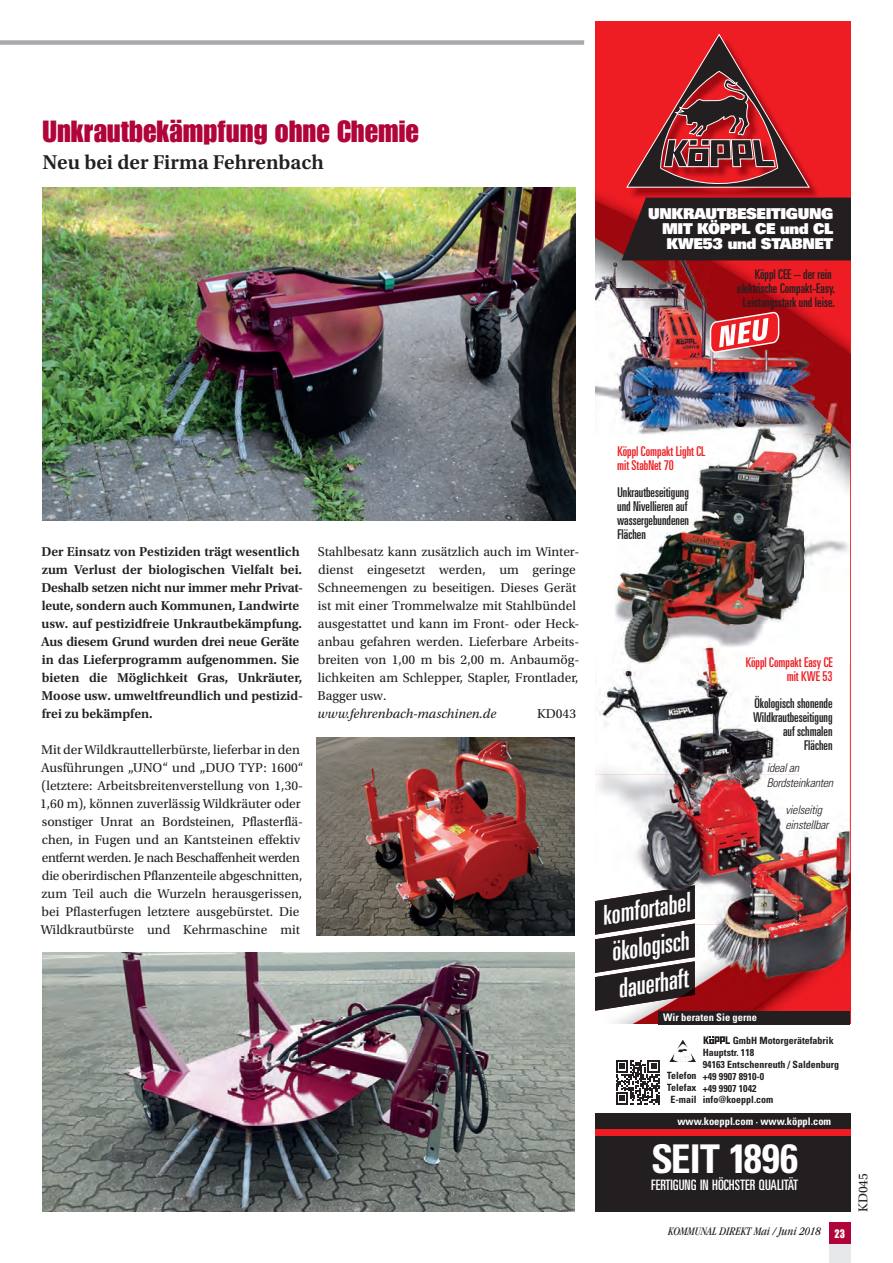
<style>
.page{position:relative;width:893px;height:1263px;background:#fff}
.page>*{position:absolute;margin:0;border:0;box-sizing:border-box;transform-origin:0 0}
.t1{font:700 condensed 39.6px "Univers LT Std";color:#fff}
.t2{font:30px "Impact URW";color:#b10439}
.t3{font:italic ultra-condensed 27px "Univers LT Std";color:#fff}
.t4{font:600 21px "Utopia Std";color:#231f20}
.t5{font:15px/15px "Univers LT Std X Black";letter-spacing:-.025em;color:#fff;text-align:justify}
.t6{font:ultra-condensed 14.4px "Univers LT Std";color:#fff}
.t7{font:13.5px/18px "Utopia Std";color:#231f20}
.t8{font:600 13.5px/18px "Utopia Std";color:#231f20}
.t9{font:ultra-condensed 13.5px/13.8px "Univers LT Std";color:#231f20;text-align:right}
.t10{font:ultra-condensed 13.5px/13.8px "Univers LT Std";color:#ee1d23}
.t11{font:italic 300 condensed 12px/15px "Univers LT Std";letter-spacing:-.025em;color:#231f20}
.t12{font:italic condensed 12px "Garamond";color:#231f20}
.t13{font:700 condensed 10.5px "Univers LT Std";color:#fff}
.t14{font:700 condensed 10.05px/12px "Univers LT Std";color:#231f20}
.s1{font-style:italic}
.s2{font-size:40.8px}
.s3{font-family:"Impact URW";font-style:normal;font-stretch:normal;color:#fff}
</style>
<div class="page">
<div style="left:829px;top:1222px;width:21px;height:22px;background:#b10439"></div>
<div style="left:829px;top:1244px;width:21px;height:19px;background:#e6e7e9"></div>
<div style="left:0;top:40px;width:584px;height:5px;background:#a8a9ad"></div>
<img style="left:43px;top:187px;width:533px;height:333px">
<img style="left:317px;top:738px;width:257px;height:197px">
<img style="left:43px;top:952px;width:531px;height:260px">
<img style="left:595px;top:95px;width:27px;height:11px">
<svg style="left:595px;top:106px;width:255px;height:1030px;background:#cf161c"></svg>
<img style="left:595px;top:434px;width:208px;height:191px">
<img style="left:850px;top:664px;width:1px;height:208px">
<svg style="left:595px;top:237px;width:5px;height:4px"></svg>
<img style="left:761px;top:260px;width:54px;height:34px">
<img style="left:709px;top:261px;width:53px;height:49px">
<img style="left:762px;top:295px;width:53px;height:107px">
<img style="left:649px;top:260px;width:5px;height:6px">
<img style="left:654px;top:260px;width:54px;height:34px">
<img style="left:708px;top:260px;width:53px;height:33px">
<svg style="left:761px;top:291px;width:6px;height:4px"></svg>
<img style="left:764px;top:294px;width:51px;height:35px">
<img style="left:792px;top:356px;width:20px;height:46px">
<img style="left:595px;top:241px;width:54px;height:193px">
<img style="left:648px;top:271px;width:26px;height:18px">
<img style="left:648px;top:289px;width:54px;height:113px">
<img style="left:702px;top:325px;width:7px;height:12px">
<img style="left:702px;top:337px;width:54px;height:65px">
<img style="left:756px;top:353px;width:36px;height:33px">
<img style="left:756px;top:386px;width:53px;height:16px">
<img style="left:600px;top:241px;width:41px;height:25px">
<img style="left:641px;top:266px;width:25px;height:17px">
<img style="left:666px;top:283px;width:16px;height:11px">
<img style="left:681px;top:294px;width:41px;height:31px">
<img style="left:815px;top:402px;width:35px;height:4px">
<img style="left:815px;top:406px;width:35px;height:2px">
<img style="left:803px;top:408px;width:47px;height:217px">
<img style="left:614px;top:402px;width:201px;height:32px">
<img style="left:748px;top:914px;width:102px;height:97px">
<img style="left:595px;top:625px;width:204px;height:300px">
<img style="left:799px;top:664px;width:51px;height:250px">
<img style="left:595px;top:924px;width:153px;height:100px">
<img style="left:748px;top:924px;width:38px;height:28px">
<svg style="left:595px;top:885px;width:100px;height:76px;background:#464243"></svg>
<img style="left:595px;top:961px;width:100px;height:50px">
<img style="left:614px;top:625px;width:236px;height:39px">
<div style="left:595px;top:1024px;width:255px;height:89px;background:#fff"></div>
<div style="left:595px;top:1136px;width:255px;height:76px;background:#231f20"></div>
<div style="left:658px;top:1011px;width:192px;height:13px;background:#231f20"></div>
<div style="left:595px;top:1114px;width:255px;height:15px;background:#231f20"></div>
<svg style="left:703px;top:1036px;width:27px;height:8px"></svg>
<svg style="left:669px;top:1040px;width:27px;height:22px"></svg>
<svg style="left:622px;top:33px;width:228px;height:227px;background:#962428"></svg>
<svg style="left:709px;top:310px;width:71px;height:48px"></svg>
<svg style="left:616px;top:1060px;width:44px;height:44px"></svg>
<p class="t2" style="left:43px;top:114px;width:378px">Unkrautbekämpfung ohne Chemie</p>
<p class="t4" style="left:43px;top:151px;width:283px">Neu bei der Firma Fehrenbach</p>
<p class="t5" style="left:662px;top:205px;width:173px;text-indent:-14px">UNKRAUTBESEITIGUNG MIT KÖPPL CE und CL KWE53 und STABNET</p>
<p class="t9" style="left:737px;top:268px;width:99px">Köppl CEE – der rein elektrische Compakt-Easy.<br>Leistungsstark und leise.</p>
<p class="t8" style="left:41px;top:543px;width:264px">Der Einsatz von Pestiziden trägt wesentlich zum Verlust der biologischen Vielfalt bei.<br>Deshalb setzen nicht nur immer mehr Privat&shy;leute, sondern auch Kommunen, Landwirte usw. auf pestizidfreie Unkrautbekämpfung.<br>Aus diesem Grund wurden drei neue Geräte in das Lieferprogramm aufgenommen. Sie bieten die Möglichkeit Gras, Unkräuter, Moose usw. umweltfreundlich und pestizid&shy;frei zu bekämpfen.</p>
<p class="t7" style="left:40px;top:741px;width:265px">Mit der Wildkrauttellerbürste, lieferbar in den Ausführungen „UNO“ und „DUO TYP: 1600“ (letztere: Arbeitsbreitenverstellung von 1,30- 1,60 m), können zuverlässig Wildkräuter oder sonstiger Unrat an Bordsteinen, Pflasterflä&shy;chen, in Fugen und an Kantsteinen effektiv entfernt werden. Je nach Beschaffenheit werden die oberirdischen Pflanzenteile abgeschnitten, zum Teil auch die Wurzeln herausgerissen, bei Pflasterfugen letztere ausgebürstet. Die Wildkrautbürste und Kehrmaschine mit</p>
<p class="t7" style="left:318px;top:543px;width:263px">Stahlbesatz kann zusätzlich auch im Winter&shy;dienst eingesetzt werden, um geringe Schneemengen zu beseitigen. Dieses Gerät ist mit einer Trommelwalze mit Stahlbündel ausgestattet und kann im Front- oder Heck&shy;anbau gefahren werden. Lieferbare Arbeits&shy;breiten von 1,00 m bis 2,00 m. Anbaumög&shy;lichkeiten am Schlepper, Stapler, Frontlader, Bagger usw.<br><span class="s1">www.fehrenbach-maschinen.de</span></p>
<p class="t7" style="left:537px;top:705px;width:40px">KD043</p>
<p class="t10" style="left:617px;top:444px;width:90px">Köppl Compakt Light CL mit StabNet 70</p>
<p class="t9" style="left:617px;top:485px;width:73px;text-align:justify">Unkrautbeseitigung und Nivellieren auf wassergebundenen Flächen</p>
<p class="t10" style="left:746px;top:655px;width:89px;text-align:right">Köppl Compakt Easy CE mit KWE 53</p>
<p class="t9" style="left:753px;top:697px;width:81px">Ökologisch shonende<br>Wildkrautbeseitigung auf schmalen<br>Flächen</p>
<p class="t11" style="left:767px;top:761px;width:68px">ideal an<br>Bordsteinkanten</p>
<p class="t11" style="left:786px;top:802px;width:44px">vielseitig einstellbar</p>
<p class="t3" style="left:600px;top:900px;width:90px;rotate:-9deg">komfortabel</p>
<p class="t3" style="left:609px;top:937px;width:80px;rotate:-9deg">ökologisch</p>
<p class="t3" style="left:615px;top:973px;width:72px;rotate:-9deg">dauerhaft</p>
<p class="t13" style="left:663px;top:1011px;width:95px">Wir beraten Sie gerne</p>
<p class="t14" style="left:703px;top:1034px;width:138px;text-indent:30px">GmbH Motorgerätefabrik<br>Hauptstr. 118<br>94163 Entschenreuth / Saldenburg +49 9907 8910-0<br>+49 9907 1042<br>info@koeppl.com</p>
<p class="t14" style="left:667px;top:1069px;width:31px;text-align:center">Telefon<br>Telefax<br>E-mail</p>
<p class="t13" style="left:677px;top:1115px;width:155px">www.koeppl.com · www.köppl.com</p>
<p class="t1" style="left:651px;top:1135px;width:148px">SEIT <span class="s2">1896</span></p>
<p class="t6" style="left:651px;top:1177px;width:148px">FERTIGUNG IN HÖCHSTER QUALITÄT</p>
<p class="t12" style="left:668px;top:1224px;width:178px">KOMMUNAL DIREKT Mai / Juni 2018 <span class="s3">23</span></p>
<p class="t7" style="left:854px;top:1212px;width:40px;rotate:-90deg">KD045</p>
</div>
